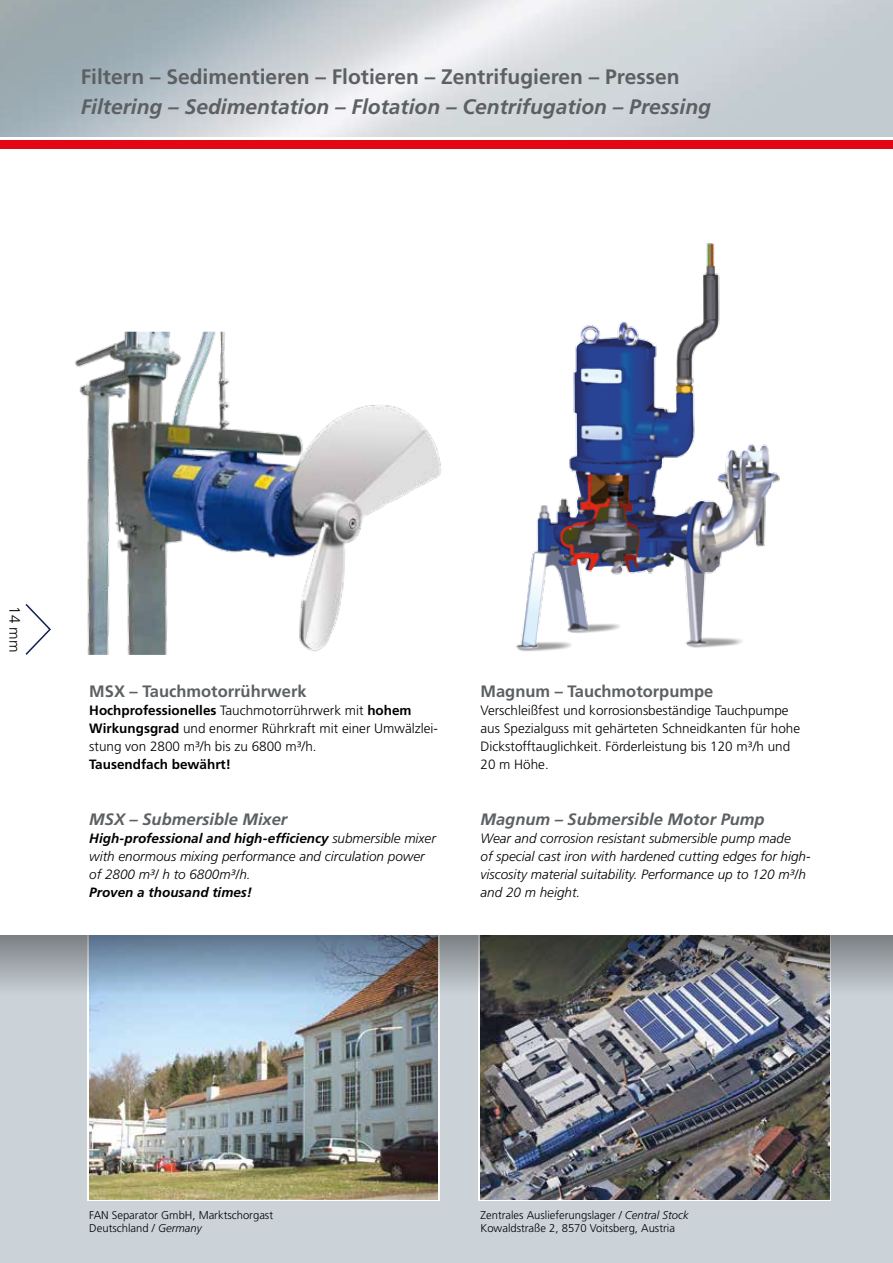
<style>
.page{position:relative;width:893px;height:1263px;background:#fff}
.page>*{position:absolute;margin:0;border:0;box-sizing:border-box;transform-origin:0 0}
.t1{font:italic 700 21px "Frutiger";color:#5c6062}
.t2{font:700 21px "Frutiger";color:#5c6062}
.t3{font:italic 700 16.5px "Frutiger";color:#5c6062}
.t4{font:700 16.5px "Frutiger";color:#5c6062}
.t5{font:300 15px "Frutiger";color:#000}
.t6{font:italic 300 13.5px/18px "Frutiger";color:#000}
.t7{font:300 13.5px/18px "Frutiger";color:#000}
.t8{font:italic 700 13.5px "Frutiger";color:#000}
.t9{font:700 13.5px "Frutiger";color:#000}
.t10{font:300 11.25px/13.5px "Frutiger";color:#000}
.s1{font-weight:700}
.s2{font-style:italic}
</style>
<div class="page">
<div style="left:0;top:935px;width:893px;height:328px;background:#cbd3d9"></div>
<svg style="left:478px;top:995px;width:353px;height:206px;background:#c7c6c6"></svg>
<img style="left:480px;top:995px;width:349px;height:204px">
<svg style="left:87px;top:995px;width:353px;height:206px;background:#f0ede2"></svg>
<img style="left:89px;top:995px;width:349px;height:204px">
<img style="left:0;top:935px;width:893px;height:60px">
<svg style="left:25px;top:604px;width:26px;height:51px"></svg>
<div style="left:0;top:140px;width:893px;height:9px;background:#e30613"></div>
<img style="left:75px;top:332px;width:367px;height:323px">
<img style="left:516px;top:243px;width:264px;height:409px">
<h1 class="t2" style="left:81px;top:65px;width:600px">Filtern – Sedimentieren – Flotieren – Zentrifugieren – Pressen</h1>
<h1 class="t1" style="left:81px;top:94px;width:632px">Filtering – Sedimentation – Flotation – Centrifugation – Pressing</h1>
<p class="t5" style="left:23px;top:606px;width:47px;rotate:90deg">14 mm</p>
<p class="t4" style="left:89px;top:682px;width:219px">MSX – Tauchmotorrührwerk</p>
<p class="t7" style="left:89px;top:702px;width:350px"><span class="s1">Hochprofessionelles</span> Tauchmotorrührwerk mit <span class="s1">hohem<br>Wirkungsgrad</span> und enormer Rührkraft mit einer Umwälzlei&shy;stung von 2800 m³/h bis zu 6800 m³/h.</p>
<p class="t9" style="left:89px;top:757px;width:143px">Tausendfach bewährt!</p>
<p class="t3" style="left:89px;top:810px;width:200px">MSX – Submersible Mixer</p>
<p class="t6" style="left:89px;top:829px;width:348px"><span class="s1">High-professional and high-efficiency</span> submersible mixer with enormous mixing performance and circulation power of 2800 m³/ h to 6800m³/h.</p>
<p class="t8" style="left:89px;top:885px;width:164px">Proven a thousand times!</p>
<p class="t4" style="left:480px;top:682px;width:234px">Magnum – Tauchmotorpumpe</p>
<p class="t7" style="left:480px;top:702px;width:321px">Verschleißfest und korrosionsbeständige Tauchpumpe aus Spezialguss mit gehärteten Schneidkanten für hohe Dickstofftauglichkeit. Förderleistung bis 120 m³/h und 20 m Höhe.</p>
<p class="t3" style="left:480px;top:810px;width:286px">Magnum – Submersible Motor Pump</p>
<p class="t6" style="left:480px;top:829px;width:332px">Wear and corrosion resistant submersible pump made<br>of special cast iron with hardened cutting edges for high&shy;viscosity material suitability. Performance up to 120 m³/h and 20 m height.</p>
<p class="t10" style="left:89px;top:1208px;width:185px">FAN Separator GmbH, Marktschorgast<br>Deutschland / <span class="s2">Germany</span></p>
<p class="t10" style="left:480px;top:1208px;width:210px">Zentrales Auslieferungslager / <span class="s2">Central Stock<br></span>Kowaldstraße 2, 8570 Voitsberg, Austria</p>
</div>
